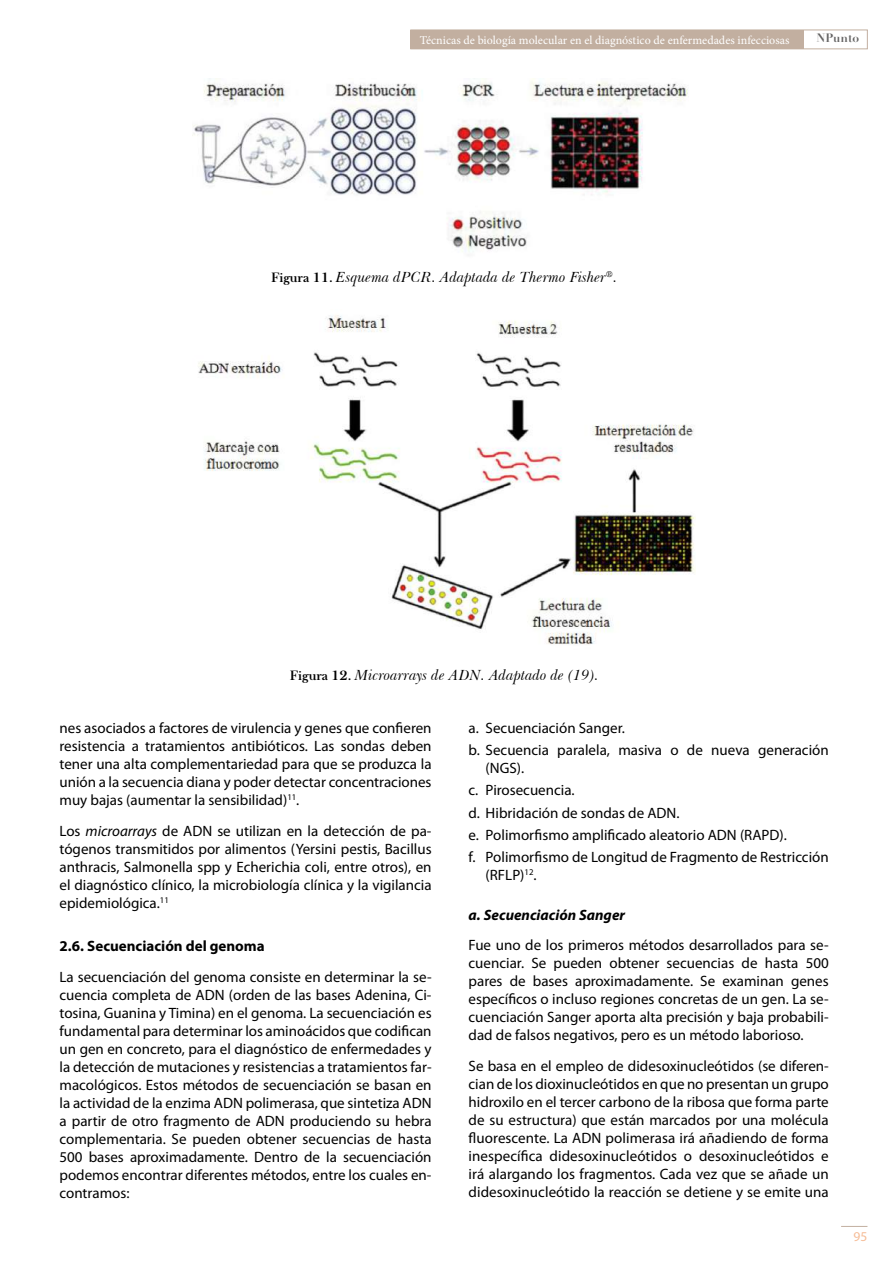
<style>
.page{position:relative;width:893px;height:1263px;background:#fff}
.page>*{position:absolute;margin:0;border:0;box-sizing:border-box;transform-origin:0 0}
.t1{font:15px/18px "Myriad Pro";color:#000;text-align:justify}
.t2{font:italic 15px "Baskerville BT";color:#000}
.t3{font:700 15px "Myriad Pro";color:#000}
.t4{font:italic 700 15px "Myriad Pro";color:#000}
.t5{font:13.5px "Myriad Pro";color:#f6bc96}
.t6{font:12px "Minion Pro";color:#fff}
.t7{font:700 12px "Didot LH";color:#646363}
.s1{font-family:"Baskerville F";font-weight:700;font-style:normal;font-size:13.5px}
.s2{font-style:italic}
</style>
<div class="page">
<svg style="left:841px;top:1226px;width:26px;height:1px"></svg>
<div style="left:411px;top:30px;width:456px;height:19px;border:1px solid #c2afa0"></div>
<div style="left:411px;top:30px;width:393px;height:19px;background:#c2afa0"></div>
<img style="left:193px;top:78px;width:495px;height:174px">
<img style="left:198px;top:315px;width:497px;height:330px">
<p class="t6" style="left:420px;top:32px;width:371px">Técnicas de biología molecular en el diagnóstico de enfermedades infecciosas</p>
<p class="t7" style="left:816px;top:30px;width:44px">NPunto</p>
<p class="t2" style="left:271px;top:268px;width:348px"><span class="s1">Figura 11.</span> Esquema dPCR. Adaptada de Thermo Fisher<sup>®</sup>.</p>
<p class="t2" style="left:290px;top:666px;width:310px"><span class="s1">Figura 12.</span> Microarrays de ADN. Adaptado de (19).</p>
<p class="t1" style="left:60px;top:719px;width:374px">nes asociados a factores de virulencia y genes que confieren resistencia a tratamientos antibióticos. Las sondas deben tener una alta complementariedad para que se produzca la unión a la secuencia diana y poder detectar concentraciones muy bajas (aumentar la sensibilidad)<sup>11</sup>.</p>
<p class="t1" style="left:60px;top:821px;width:374px">Los <span class="s2">microarrays</span> de ADN se utilizan en la detección de pa&shy;tógenos transmitidos por alimentos (Yersini pestis, Bacillus anthracis, Salmonella spp y Echerichia coli, entre otros), en el diagnóstico clínico, la microbiología clínica y la vigilancia epidemiológica.<sup>11</sup></p>
<p class="t3" style="left:60px;top:938px;width:207px">2.6. Secuenciación del genoma</p>
<p class="t1" style="left:60px;top:968px;width:374px">La secuenciación del genoma consiste en determinar la se&shy;cuencia completa de ADN (orden de las bases Adenina, Ci&shy;tosina, Guanina y Timina) en el genoma. La secuenciación es fundamental para determinar los aminoácidos que codifican un gen en concreto, para el diagnóstico de enfermedades y la detección de mutaciones y resistencias a tratamientos far&shy;macológicos. Estos métodos de secuenciación se basan en la actividad de la enzima ADN polimerasa, que sintetiza ADN a partir de otro fragmento de ADN produciendo su hebra complementaria. Se pueden obtener secuencias de hasta 500 bases aproximadamente. Dentro de la secuenciación podemos encontrar diferentes métodos, entre los cuales en&shy;contramos:</p>
<p class="t1" style="left:469px;top:717px;width:362px;line-height:22.2px">a. Secuenciación Sanger.<br>b. Secuencia paralela, masiva o de nueva generación</p>
<p class="t1" style="left:469px;top:757px;width:362px;line-height:22.2px;text-align:left;text-indent:17px">(NGS).<br>c. Pirosecuencia.<br>d. Hibridación de sondas de ADN.<br>e. Polimorfismo amplificado aleatorio ADN (RAPD).<br>f. Polimorfismo de Longitud de Fragmento de Restricción</p>
<p class="t1" style="left:486px;top:866px;width:53px">(RFLP)<sup>12</sup>.</p>
<p class="t4" style="left:469px;top:906px;width:158px">a. Secuenciación Sanger</p>
<p class="t1" style="left:469px;top:936px;width:362px">Fue uno de los primeros métodos desarrollados para se&shy;cuenciar. Se pueden obtener secuencias de hasta 500 pares de bases aproximadamente. Se examinan genes específicos o incluso regiones concretas de un gen. La se&shy;cuenciación Sanger aporta alta precisión y baja probabili&shy;dad de falsos negativos, pero es un método laborioso.</p>
<p class="t1" style="left:469px;top:1057px;width:362px">Se basa en el empleo de didesoxinucleótidos (se diferen&shy;cian de los dioxinucleótidos en que no presentan un grupo hidroxilo en el tercer carbono de la ribosa que forma parte de su estructura) que están marcados por una molécula fluorescente. La ADN polimerasa irá añadiendo de forma inespecífica didesoxinucleótidos o desoxinucleótidos e irá alargando los fragmentos. Cada vez que se añade un didesoxinucleótido la reacción se detiene y se emite una</p>
<p class="t5" style="left:854px;top:1228px;width:15px">95</p>
</div>
